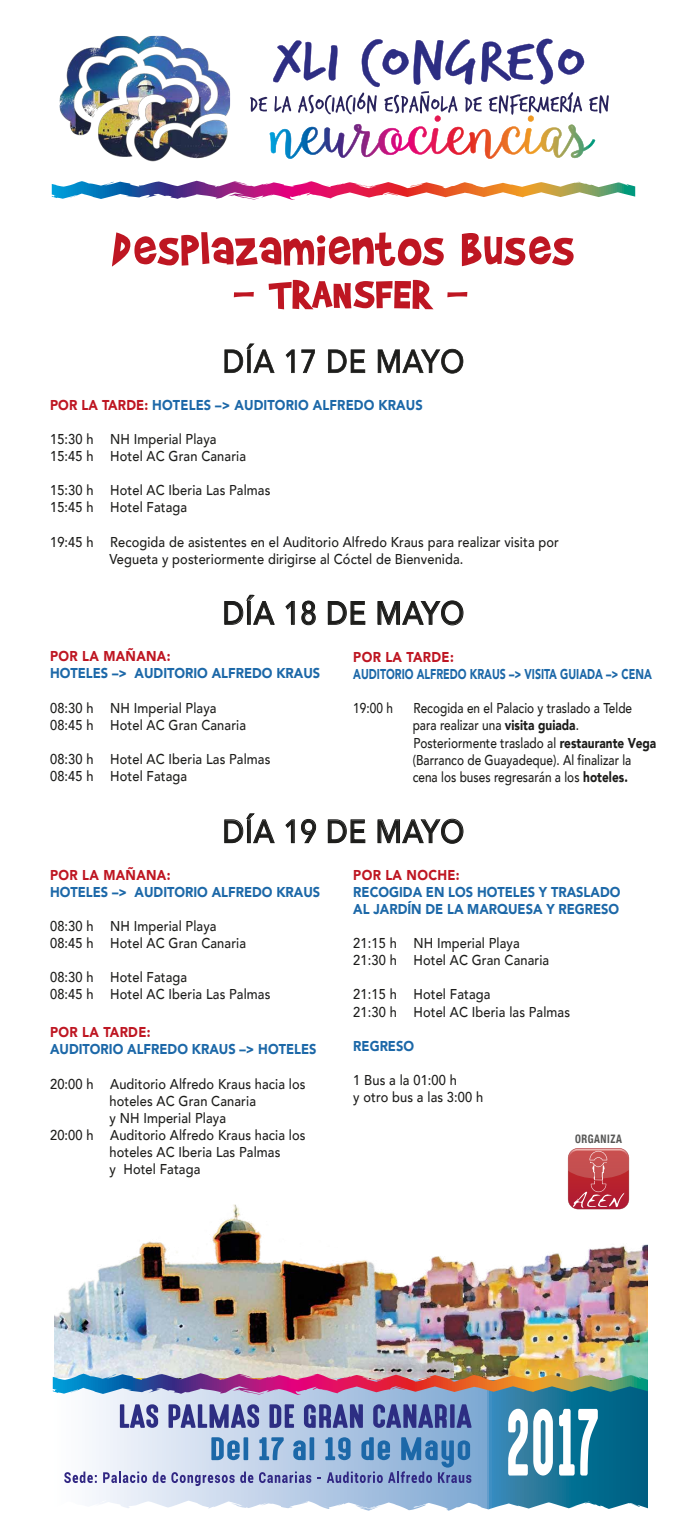
<style>
.page{position:relative;width:687px;height:1540px;background:#fff}
.page>*{position:absolute;margin:0;border:0;box-sizing:border-box;transform-origin:0 0}
.t1{font:500 32.25px "Avenir";letter-spacing:.025em;color:#1d1d1b;scale:.9 1}
.t2{font:500 14.25px/17.1px "Avenir";letter-spacing:.01em;color:#1d1d1b;scale:.9 1}
.t3{font:900 14.25px/17.1px "Avenir";color:#1c68a8;scale:.9 1}
.t4{font:500 14.25px/17.1px "Avenir";letter-spacing:.01em;color:#1d1d1b;scale:.83 1}
.t5{font:900 14.25px "Avenir";letter-spacing:.025em;color:#be1622;scale:.9 1}
.t6{font:900 14.25px "Avenir";color:#1c68a8;scale:.74 1}
.t7{font:700 condensed 11.7px "Helvetica Neue LT Com";letter-spacing:.05em;color:#575756;scale:.9 1}
.s1{color:#be1622}
.s2{font-weight:900}
</style>
<div class="page">
<svg style="left:224px;top:343px;width:51px;height:30px"></svg>
<svg style="left:286px;top:349px;width:9px;height:24px"></svg>
<svg style="left:301px;top:349px;width:14px;height:24px"></svg>
<svg style="left:328px;top:349px;width:37px;height:24px"></svg>
<svg style="left:378px;top:349px;width:85px;height:24px"></svg>
<svg style="left:224px;top:595px;width:51px;height:30px"></svg>
<svg style="left:285px;top:601px;width:10px;height:24px"></svg>
<svg style="left:301px;top:600px;width:15px;height:25px"></svg>
<svg style="left:328px;top:601px;width:38px;height:24px"></svg>
<svg style="left:377px;top:600px;width:87px;height:25px"></svg>
<svg style="left:234px;top:292px;width:20px;height:5px"></svg>
<svg style="left:269px;top:280px;width:165px;height:29px"></svg>
<svg style="left:447px;top:292px;width:20px;height:5px"></svg>
<svg style="left:112px;top:232px;width:332px;height:35px"></svg>
<svg style="left:462px;top:233px;width:112px;height:33px"></svg>
<img style="left:60px;top:36px;width:170px;height:126px">
<svg style="left:250px;top:97px;width:17px;height:15px"></svg>
<svg style="left:273px;top:39px;width:336px;height:118px"></svg>
<svg style="left:52px;top:181px;width:141px;height:18px"></svg>
<svg style="left:224px;top:813px;width:51px;height:30px"></svg>
<svg style="left:285px;top:819px;width:10px;height:24px"></svg>
<svg style="left:301px;top:818px;width:15px;height:25px"></svg>
<svg style="left:328px;top:819px;width:38px;height:24px"></svg>
<svg style="left:377px;top:818px;width:87px;height:26px"></svg>
<svg style="left:568px;top:1148px;width:61px;height:61px;background:#c34b53"></svg>
<img style="left:196px;top:1244px;width:452px;height:136px">
<img style="left:55px;top:1204px;width:399px;height:173px">
<svg style="left:52px;top:1380px;width:596px;height:120px;background:#95adc5"></svg>
<svg style="left:92px;top:1500px;width:556px;height:11px"></svg>
<svg style="left:120px;top:1404px;width:38px;height:23px"></svg>
<svg style="left:169px;top:1404px;width:90px;height:23px;background:#7378b1"></svg>
<svg style="left:269px;top:1404px;width:25px;height:23px"></svg>
<svg style="left:304px;top:1404px;width:59px;height:23px"></svg>
<svg style="left:373px;top:1404px;width:99px;height:23px;background:#5665a6"></svg>
<svg style="left:64px;top:1471px;width:33px;height:12px"></svg>
<svg style="left:103px;top:1471px;width:44px;height:12px"></svg>
<svg style="left:153px;top:1471px;width:100px;height:15px"></svg>
<svg style="left:211px;top:1437px;width:37px;height:23px"></svg>
<svg style="left:259px;top:1437px;width:212px;height:46px;background:#7a9dca"></svg>
<svg style="left:508px;top:1408px;width:45px;height:67px"></svg>
<svg style="left:559px;top:1408px;width:39px;height:67px"></svg>
<svg style="left:53px;top:1373px;width:143px;height:20px;background:#5386bc"></svg>
<p class="t3" style="left:50px;top:396px;width:416px"><span class="s1">POR LA TARDE:</span> HOTELES –&gt; AUDITORIO ALFREDO KRAUS</p>
<p class="t2" style="left:50px;top:429px;width:219px">15:30 h NH Imperial Playa<br>15:45 h Hotel AC Gran Canaria</p>
<p class="t2" style="left:50px;top:481px;width:246px">15:30 h Hotel AC Iberia Las Palmas<br>15:45 h Hotel Fataga</p>
<p class="t2" style="left:109px;top:532px;width:501px;text-indent:-59px">19:45 h Recogida de asistentes en el Auditorio Alfredo Kraus para realizar visita por<br>Vegueta y posteriormente dirigirse al Cóctel de Bienvenida.</p>
<h1 class="t1" style="left:223px;top:585px;width:270px">DÍA 18 DE MAYO</h1>
<p class="t5" style="left:50px;top:644px;width:135px">POR LA MAÑANA:</p>
<p class="t3" style="left:50px;top:664px;width:302px">HOTELES –&gt; AUDITORIO ALFREDO KRAUS</p>
<p class="t2" style="left:50px;top:698px;width:219px">08:30 h NH Imperial Playa<br>08:45 h Hotel AC Gran Canaria</p>
<p class="t2" style="left:50px;top:749px;width:246px">08:30 h Hotel AC Iberia Las Palmas<br>08:45 h Hotel Fataga</p>
<p class="t5" style="left:353px;top:645px;width:113px">POR LA TARDE:</p>
<p class="t6" style="left:353px;top:662px;width:405px">AUDITORIO ALFREDO KRAUS –&gt; VISITA GUIADA –&gt; CENA</p>
<p class="t4" style="left:353px;top:699px;width:49px">19:00 h</p>
<p class="t4" style="left:413px;top:699px;width:295px">Recogida en el Palacio y traslado a Telde para realizar una <span class="s2">visita guiada</span>.<br>Posteriormente traslado al <span class="s2">restaurante Vega </span>(Barranco de Guayadeque). Al finalizar la cena los buses regresarán a los <span class="s2">hoteles.</span></p>
<h1 class="t1" style="left:223px;top:803px;width:270px">DÍA 19 DE MAYO</h1>
<p class="t5" style="left:50px;top:862px;width:135px">POR LA MAÑANA:</p>
<p class="t3" style="left:50px;top:883px;width:302px">HOTELES –&gt; AUDITORIO ALFREDO KRAUS</p>
<p class="t2" style="left:50px;top:916px;width:219px">08:30 h NH Imperial Playa<br>08:45 h Hotel AC Gran Canaria</p>
<p class="t2" style="left:50px;top:968px;width:246px">08:30 h Hotel Fataga<br>08:45 h Hotel AC Iberia Las Palmas</p>
<p class="t5" style="left:50px;top:1020px;width:113px">POR LA TARDE:</p>
<p class="t3" style="left:50px;top:1040px;width:297px">AUDITORIO ALFREDO KRAUS –&gt; HOTELES</p>
<p class="t2" style="left:50px;top:1074px;width:285px">20:00 h Auditorio Alfredo Kraus hacia los</p>
<p class="t2" style="left:109px;top:1091px;width:164px">hoteles AC Gran Canaria</p>
<p class="t2" style="left:109px;top:1108px;width:131px">y NH Imperial Playa</p>
<p class="t2" style="left:50px;top:1125px;width:285px">20:00 h Auditorio Alfredo Kraus hacia los</p>
<p class="t2" style="left:109px;top:1142px;width:191px">hoteles AC Iberia Las Palmas</p>
<p class="t2" style="left:109px;top:1159px;width:102px">y Hotel Fataga</p>
<p class="t5" style="left:353px;top:862px;width:120px">POR LA NOCHE:</p>
<p class="t3" style="left:353px;top:883px;width:298px">RECOGIDA EN LOS HOTELES Y TRASLADO<br>AL JARDÍN DE LA MARQUESA Y REGRESO</p>
<p class="t2" style="left:353px;top:934px;width:219px">21:15 h NH Imperial Playa<br>21:30 h Hotel AC Gran Canaria</p>
<p class="t2" style="left:353px;top:985px;width:242px">21:15 h Hotel Fataga<br>21:30 h Hotel AC Iberia las Palmas</p>
<p class="t3" style="left:353px;top:1037px;width:69px">REGRESO</p>
<p class="t2" style="left:353px;top:1070px;width:146px">1 Bus a la 01:00 h<br>y otro bus a las 3:00 h</p>
<p class="t7" style="left:575px;top:1132px;width:53px">ORGANIZA</p>
</div>
